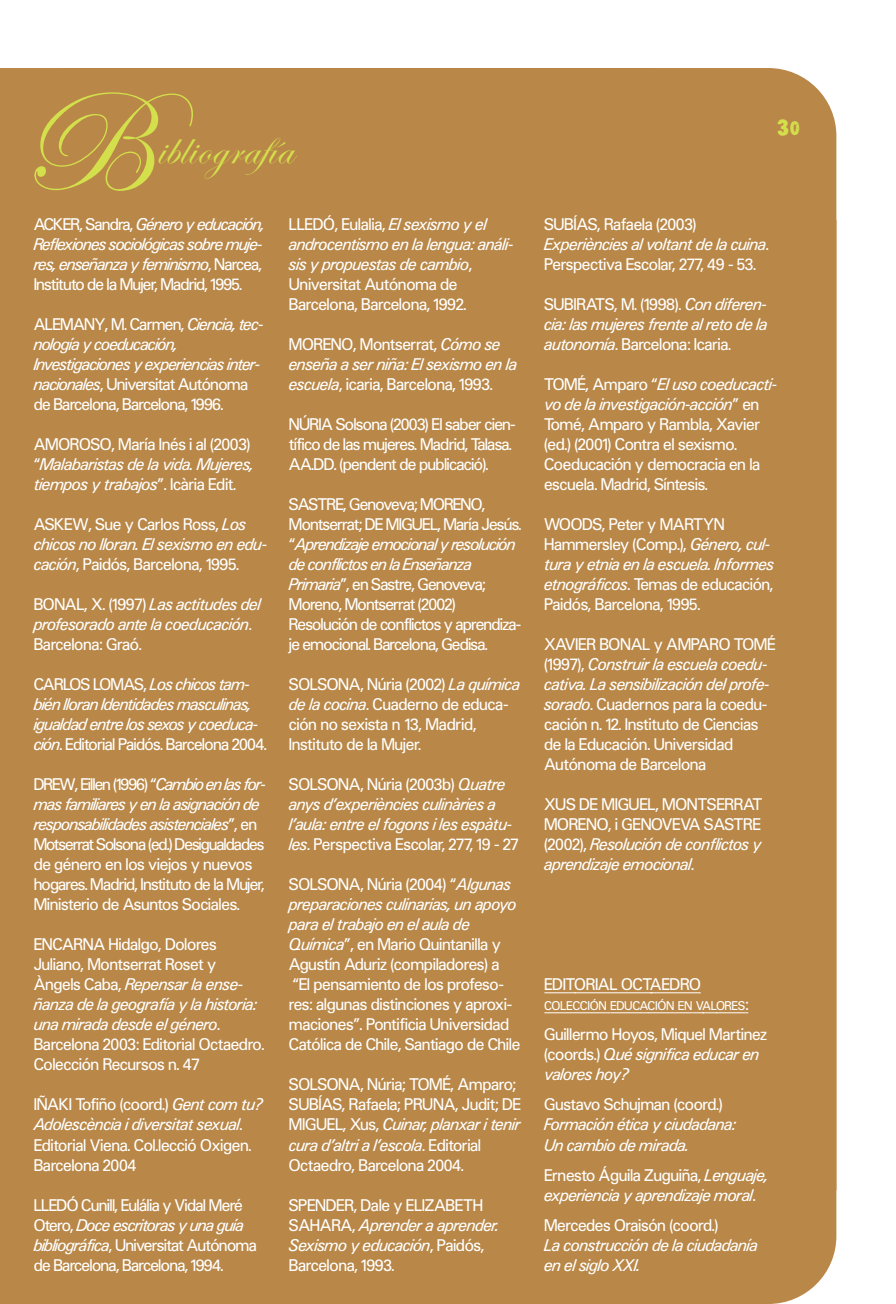
<style>
.page{position:relative;width:896px;height:1304px;background:#fff}
.page>*{position:absolute;margin:0;border:0;box-sizing:border-box;transform-origin:0 0}
.t1{font:144px "Edwardian Script ITC";color:#d4df4c}
.t2{font:48px "Edwardian Script ITC";color:#d4df4c}
.t3{font:20px "STOMPER";color:#d4df4c}
.t4{font:16px/20px "Sh Univers";letter-spacing:.02em;color:#fff}
.t5{font:italic 16px/20px "Sh Univers";letter-spacing:.02em;color:#fff}
.t6{font:16px/20px "Sh Univers";letter-spacing:-.005em;color:#fff}
.t7{font:italic 16px/20px "Sh Univers";color:#fff}
.t8{font:16px/20px "Sh Univers";color:#fff}
.t9{font:italic 16px/20px "Sh Univers";letter-spacing:-.005em;color:#fff}
.t10{font:12px "Sh Univers";letter-spacing:.025em;color:#fff}
.s1{font-style:normal}
.s2{font-style:italic}
.s3{font-size:16px}
</style>
<div class="page">
<div style="left:0;top:68px;width:836px;height:1236px;background:#b98747"></div>
<hr style="left:544px;top:992px;width:32px;height:1px;background:#fff">
<hr style="left:574px;top:992px;width:78px;height:1px;background:#fff">
<hr style="left:650px;top:992px;width:51px;height:1px;background:#fff">
<hr style="left:544px;top:1012px;width:63px;height:1px;background:#fff">
<hr style="left:610px;top:1012px;width:30px;height:1px;background:#fff">
<svg style="left:640px;top:1012px;width:108px;height:1px"></svg>
<h1 class="t1" style="left:18px;top:53px;width:176px">U</h1>
<h2 class="t2" style="left:157px;top:118px;width:142px">|uÄ|ÉzÜty•t</h2>
<p class="t9" style="left:34px;top:215px;width:232px"><span class="s1">ACKER, Sandra,</span> Género y educación, Reflexiones sociológicas sobre muje&shy;res, enseñanza y feminismo<span class="s1">, Narcea, Instituto de la Mujer, Madrid, 1995.</span></p>
<p class="t7" style="left:34px;top:315px;width:230px"><span class="s1">ALEMANY, M. Carmen,</span> Ciencia, tec&shy;nología y coeducación, Investigaciones y experiencias inter&shy;nacionales<span class="s1">, Universitat Autónoma de Barcelona, Barcelona, 1996.</span></p>
<p class="t5" style="left:34px;top:435px;width:221px"><span class="s1">AMOROSO, María Inés i al (2003) “</span>Malabaristas de la vida. Mujeres, tiempos y trabajos<span class="s1">”. Icària Edit.</span></p>
<p class="t4" style="left:34px;top:515px;width:234px">ASKEW, Sue y Carlos Ross, <span class="s2">Los chicos no lloran. El sexismo en edu&shy;cación</span>, Paidós, Barcelona, 1995.</p>
<p class="t5" style="left:34px;top:595px;width:228px"><span class="s1">BONAL, X. (1997)</span> Las actitudes del profesorado ante la coeducación<span class="s1">.<br>Barcelona: Graó.</span></p>
<p class="t7" style="left:34px;top:675px;width:234px"><span class="s1">CARLOS LOMAS,</span> Los chicos tam&shy;bién lloran Identidades masculinas, igualdad entre los sexos y coeduca&shy;ción<span class="s1">. Editorial Paidós. Barcelona 2004.</span></p>
<p class="t6" style="left:34px;top:775px;width:233px">DREW, Eillen (1996) “<span class="s2">Cambio en las for&shy;mas familiares y en la asignación de responsabilidades asistenciales</span>”, en Motserrat Solsona (ed.) Desigualdades de género en los viejos y nuevos hogares. Madrid, Instituto de la Mujer, Ministerio de Asuntos Sociales.</p>
<p class="t4" style="left:34px;top:935px;width:231px">ENCARNA Hidalgo, Dolores<br>Juliano, Montserrat Roset y<br>Àngels Caba, <span class="s2">Repensar la ense&shy;ñanza de la geografía y la historia: una mirada desde el género</span>.<br>Barcelona 2003: Editorial Octaedro.<br>Colección Recursos n. 47</p>
<p class="t4" style="left:34px;top:1095px;width:230px">IÑAKI Tofiño (coord.) <span class="s2">Gent com tu?<br>Adolescència i diversitat sexual</span>.<br>Editorial Viena. Col.lecció Oxigen.<br>Barcelona 2004</p>
<p class="t8" style="left:34px;top:1195px;width:224px">LLEDÓ Cunill, Eulália y Vidal Meré Otero, <span class="s2">Doce escritoras y una guía bibliográfica</span>, Universitat Autónoma de Barcelona, Barcelona, 1994.</p>
<p class="t5" style="left:289px;top:215px;width:225px"><span class="s1">LLEDÓ, Eulalia,</span> El sexismo y el androcentismo en la lengua: análi&shy;sis y propuestas de cambio<span class="s1">,<br>Universitat Autónoma de<br>Barcelona, Barcelona, 1992.</span></p>
<p class="t4" style="left:289px;top:335px;width:229px">MORENO, Montserrat, <span class="s2">Cómo se enseña a ser niña: El sexismo en la escuela</span>, icaria, Barcelona, 1993.</p>
<p class="t8" style="left:289px;top:415px;width:228px">NÚRIA Solsona (2003) El saber cien&shy;tífico de las mujeres. Madrid, Talasa.<br>AA.DD. (pendent de publicació).</p>
<p class="t6" style="left:289px;top:495px;width:233px">SASTRE, Genoveva; MORENO, Montserrat; DE MIGUEL, María Jesús. “<span class="s2">Aprendizaje emocional y resolución de conflictos en la Enseñanza Primaria</span>”, en Sastre, Genoveva; Moreno, Montserrat (2002)<br>Resolución de conflictos y aprendiza&shy;je emocional. Barcelona, Gedisa.</p>
<p class="t4" style="left:289px;top:675px;width:232px">SOLSONA, Núria (2002) <span class="s2">La química de la cocina</span>. Cuaderno de educa&shy;ción no sexista nº 13, Madrid,<br>Instituto de la Mujer.</p>
<p class="t5" style="left:289px;top:775px;width:231px"><span class="s1">SOLSONA, Núria (2003b)</span> Quatre anys d'experiències culinàries a l'aula: entre el fogons i les espàtu&shy;les<span class="s1">. Perspectiva Escolar, 277, 19 - 27</span></p>
<p class="t4" style="left:289px;top:875px;width:232px">SOLSONA, Núria (2004) “<span class="s2">Algunas preparaciones culinarias, un apoyo para el trabajo en el aula de Química</span>”, en Mario Quintanilla y Agustín Aduriz (compiladores) a “El pensamiento de los profeso&shy;res: algunas distinciones y aproxi&shy;maciones”. Pontificia Universidad Católica de Chile, Santiago de Chile</p>
<p class="t4" style="left:289px;top:1075px;width:233px">SOLSONA, Núria; TOMÉ, Amparo;<br>SUBÍAS, Rafaela; PRUNA, Judit; DE<br>MIGUEL, Xus, <span class="s2">Cuinar, planxar i tenir cura d'altri a l'escola</span>. Editorial<br>Octaedro, Barcelona 2004.</p>
<p class="t4" style="left:289px;top:1195px;width:211px">SPENDER, Dale y ELIZABETH<br>SAHARA, <span class="s2">Aprender a aprender.<br>Sexismo y educación</span>, Paidós,<br>Barcelona, 1993.</p>
<p class="t3" style="left:777px;top:117px;width:24px">30</p>
<p class="t4" style="left:544px;top:215px;width:226px">SUBÍAS, Rafaela (2003)<br><span class="s2">Experiències al voltant de la cuina</span>.<br>Perspectiva Escolar, 277, 49 - 53.</p>
<p class="t5" style="left:544px;top:295px;width:224px;text-align:justify"><span class="s1">SUBIRATS, M. (1998).</span> Con diferen&shy;cia: las mujeres frente al reto de la autonomía<span class="s1">. Barcelona: Icaria.</span></p>
<p class="t4" style="left:544px;top:375px;width:234px">TOMÉ, Amparo “<span class="s2">El uso coeducacti&shy;vo de la investigación-acción</span>” en<br>Tomé, Amparo y Rambla, Xavier (ed.) (2001) Contra el sexismo.<br>Coeducación y democracia en la escuela. Madrid, Síntesis.</p>
<p class="t4" style="left:544px;top:515px;width:231px">WOODS, Peter y MARTYN<br>Hammersley (Comp.), <span class="s2">Género, cul&shy;tura y etnia en la escuela. Informes etnográficos</span>. Temas de educación,<br>Paidós, Barcelona, 1995.</p>
<p class="t4" style="left:544px;top:635px;width:232px">XAVIER BONAL y AMPARO TOMÉ (1997), <span class="s2">Construir la escuela coedu&shy;cativa. La sensibilización del profe&shy;sorado</span>. Cuadernos para la coedu&shy;cación n. 12. Instituto de Ciencias de la Educación. Universidad<br>Autónoma de Barcelona</p>
<p class="t4" style="left:544px;top:795px;width:219px;text-align:justify">XUS DE MIGUEL, MONTSERRAT MORENO, i GENOVEVA SASTRE (2002), <span class="s2">Resolución de conflictos y aprendizaje emocional</span>.</p>
<p class="t4" style="left:544px;top:975px;width:158px">EDITORIAL OCTAEDRO</p>
<p class="t10" style="left:544px;top:999px;width:205px">COLECCIÓN EDUCACIÓN EN VALORES<span class="s3">:</span></p>
<p class="t4" style="left:544px;top:1025px;width:224px">Guillermo Hoyos, Miquel Martinez (coords.) <span class="s2">Qué significa educar en valores hoy?</span></p>
<p class="t4" style="left:544px;top:1095px;width:179px">Gustavo Schujman (coord.)</p>
<p class="t5" style="left:544px;top:1115px;width:193px">Formación ética y ciudadana:<br>Un cambio de mirada.</p>
<p class="t5" style="left:544px;top:1165px;width:225px"><span class="s1">Ernesto Águila Zuguiña,</span> Lenguaje, experiencia y aprendizaje moral<span class="s1">.</span></p>
<p class="t4" style="left:544px;top:1215px;width:175px">Mercedes Oraisón (coord.)</p>
<p class="t5" style="left:544px;top:1235px;width:215px">La construcción de la ciudadanía en el siglo XXI.</p>
</div>
